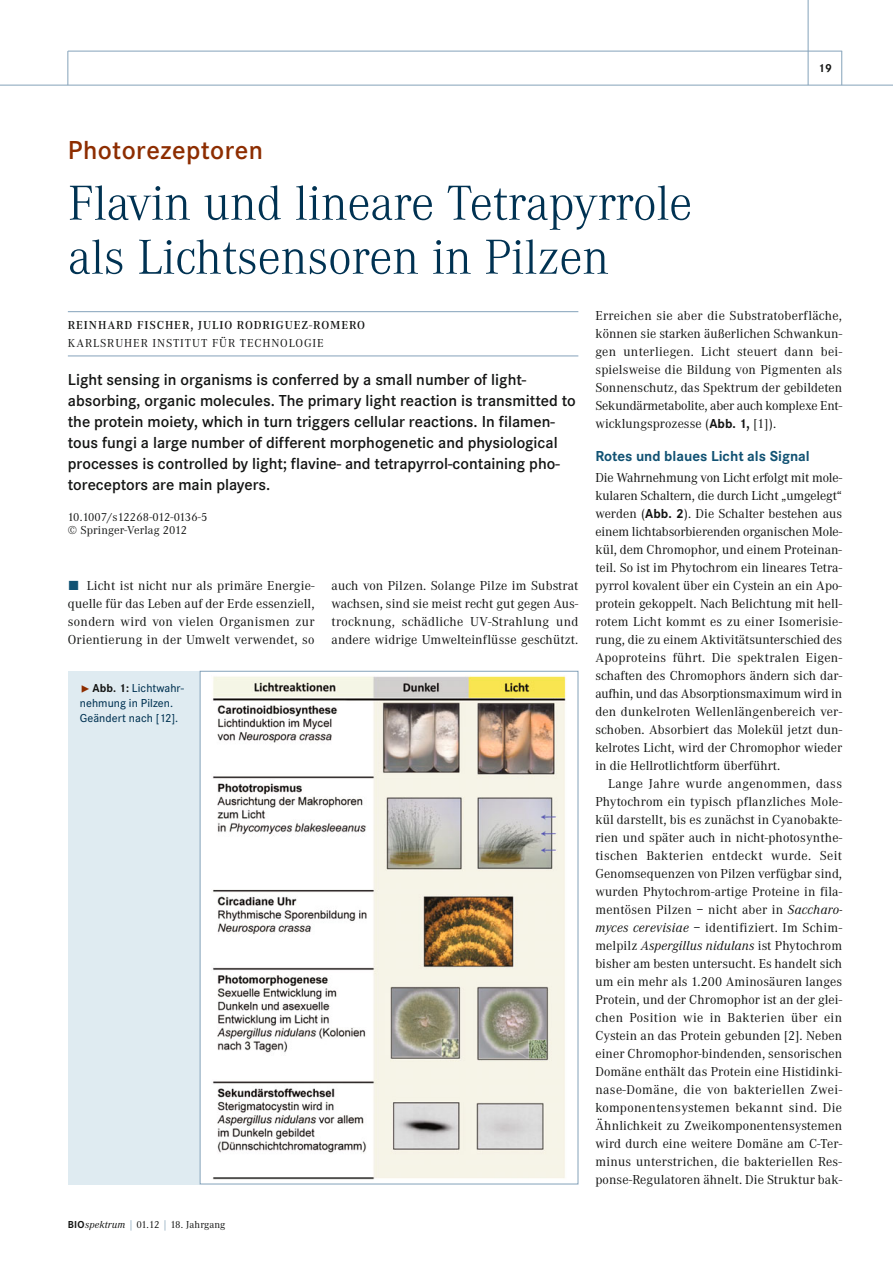
<style>
.page{position:relative;width:893px;height:1263px;background:#fff}
.page>*{position:absolute;margin:0;border:0;box-sizing:border-box;transform-origin:0 0}
.t1{font:300 51px/54px "Corporate A";letter-spacing:-.005em;color:#003252}
.t2{font:600 27px "Corporate S";letter-spacing:.02em;color:#8d2d00}
.t3{font:600 16.5px/21px "Corporate S";color:#131413}
.t4{font:700 15px "Corporate S";color:#115273}
.t5{font:13.5px/18px "Corporate A";letter-spacing:.01em;color:#131413;text-align:justify}
.t6{font:500 12px/15px "Corporate S";letter-spacing:.005em;color:#003252}
.t7{font:12px/13.5px "Corporate A";letter-spacing:.015em;color:#131413}
.t8{font:600 12px "Corporate A";letter-spacing:.075em;color:#131413}
.t9{font:12px "Corporate A";letter-spacing:.075em;color:#131413}
.t10{font:700 12px "Corporate S";color:#131413}
.t11{font:10.5px "Corporate A";letter-spacing:.005em;color:#131413}
.s1{font-family:"The Sans Expert";color:#115273}
.s2{font-family:"The Sans Expert";font-weight:400;font-size:10.5px;color:#8d2d00}
.s3{font-weight:700;color:#131413}
.s4{font-family:"Corporate S";font-weight:700}
.s5{font-style:italic}
.s6{color:#658ba6}
</style>
<div class="page">
<hr style="left:0;top:85px;width:892px;height:1px;background:#84a2ba">
<hr style="left:68px;top:51px;width:774px;height:1px;background:#84a2ba">
<hr style="left:841px;top:51px;width:1px;height:34px;background:#84a2ba">
<hr style="left:807px;top:0;width:1px;height:85px;background:#84a2ba">
<hr style="left:68px;top:311px;width:510px;height:1px;background:#84a2ba">
<hr style="left:68px;top:356px;width:510px;height:1px;background:#84a2ba">
<div style="left:68px;top:671px;width:132px;height:513px;background:#dfebf1"></div>
<img style="left:212px;top:676px;width:355px;height:504px">
<hr style="left:67px;top:51px;width:1px;height:34px;background:#84a2ba">
<h2 class="t2" style="left:68px;top:141px;width:197px">Photorezeptoren</h2>
<h1 class="t1" style="left:68px;top:180px;width:625px">Flavin und lineare Tetrapyrrole als Lichtsensoren in Pilzen</h1>
<p class="t10" style="left:818px;top:64px;width:15px">19</p>
<p class="t8" style="left:68px;top:321px;width:299px">REINHARD FISCHER, JULIO RODRIGUEZ-ROMERO</p>
<p class="t9" style="left:68px;top:339px;width:257px">KARLSRUHER INSTITUT FÜR TECHNOLOGIE</p>
<p class="t3" style="left:68px;top:371px;width:509px">Light sensing in organisms is conferred by a small number of light&shy;absorbing, organic molecules. The primary light reaction is transmitted to the protein moiety, which in turn triggers cellular reactions. In filamen&shy;tous fungi a large number of different morphogenetic and physiological processes is controlled by light; flavine- and tetrapyrrol-containing pho&shy;toreceptors are main players.</p>
<p class="t7" style="left:68px;top:511px;width:141px">10.1007/s12268-012-0136-5 © Springer-Verlag 2012</p>
<p class="t5" style="left:68px;top:578px;width:248px"><span class="s1">ó</span> Licht ist nicht nur als primäre Energie&shy;quelle für das Leben auf der Erde essenziell, sondern wird von vielen Organismen zur Orientierung in der Umwelt verwendet, so</p>
<p class="t5" style="left:331px;top:578px;width:248px">auch von Pilzen. Solange Pilze im Substrat wachsen, sind sie meist recht gut gegen Aus&shy;trocknung, schädliche UV-Strahlung und andere widrige Umwelteinflüsse geschützt.</p>
<p class="t6" style="left:80px;top:682px;width:105px"><span class="s2">˘</span> <span class="s3">Abb. 1:</span> Lichtwahr&shy;nehmung in Pilzen.<br>Geändert nach [12].</p>
<p class="t11" style="left:68px;top:1221px;width:159px"><span class="s4">BIO</span><span class="s5">spektrum</span> <span class="s6">|</span> 01.12 <span class="s6">|</span> 18. Jahrgang</p>
<p class="t5" style="left:595px;top:308px;width:248px">Erreichen sie aber die Substratoberfläche, können sie starken äußerlichen Schwankun&shy;gen unterliegen. Licht steuert dann bei&shy;spielsweise die Bildung von Pigmenten als Sonnenschutz, das Spektrum der gebildeten Sekundärmetabolite, aber auch komplexe Ent&shy;wicklungsprozesse (<span class="s4">Abb. 1,</span> [1]).</p>
<p class="t4" style="left:595px;top:451px;width:216px">Rotes und blaues Licht als Signal</p>
<p class="t5" style="left:595px;top:470px;width:248px">Die Wahrnehmung von Licht erfolgt mit mole&shy;kularen Schaltern, die durch Licht „umgelegt“ werden (<span class="s4">Abb. 2</span>). Die Schalter bestehen aus einem lichtabsorbierenden organischen Mole&shy;kül, dem Chromophor, und einem Proteinan&shy;teil. So ist im Phytochrom ein lineares Tetra&shy;pyrrol kovalent über ein Cystein an ein Apo&shy;protein gekoppelt. Nach Belichtung mit hell&shy;rotem Licht kommt es zu einer Isomerisie&shy;rung, die zu einem Aktivitätsunterschied des Apoproteins führt. Die spektralen Eigen&shy;schaften des Chromophors ändern sich dar&shy;aufhin, und das Absorptionsmaximum wird in den dunkelroten Wellenlängenbereich ver&shy;schoben. Absorbiert das Molekül jetzt dun&shy;kelrotes Licht, wird der Chromophor wieder in die Hellrotlichtform überführt.</p>
<p class="t5" style="left:595px;top:776px;width:248px;text-indent:13px">Lange Jahre wurde angenommen, dass Phytochrom ein typisch pflanzliches Mole&shy;kül darstellt, bis es zunächst in Cyanobakte&shy;rien und später auch in nicht-photosynthe&shy;tischen Bakterien entdeckt wurde. Seit Genomsequenzen von Pilzen verfügbar sind, wurden Phytochrom-artige Proteine in fila&shy;mentösen Pilzen – nicht aber in <span class="s5">Saccharo&shy;myces cerevisiae</span> – identifiziert. Im Schim&shy;melpilz <span class="s5">Aspergillus nidulans</span> ist Phytochrom bisher am besten untersucht. Es handelt sich um ein mehr als 1.200 Aminosäuren langes Protein, und der Chromophor ist an der glei&shy;chen Position wie in Bakterien über ein Cystein an das Protein gebunden [2]. Neben einer Chromophor-bindenden, sensorischen Domäne enthält das Protein eine Histidinki&shy;nase-Domäne, die von bakteriellen Zwei&shy;komponentensystemen bekannt sind. Die Ähnlichkeit zu Zweikomponentensystemen wird durch eine weitere Domäne am C-Ter&shy;minus unterstrichen, die bakteriellen Res&shy;ponse-Regulatoren ähnelt. Die Struktur bak-</p>
</div>
